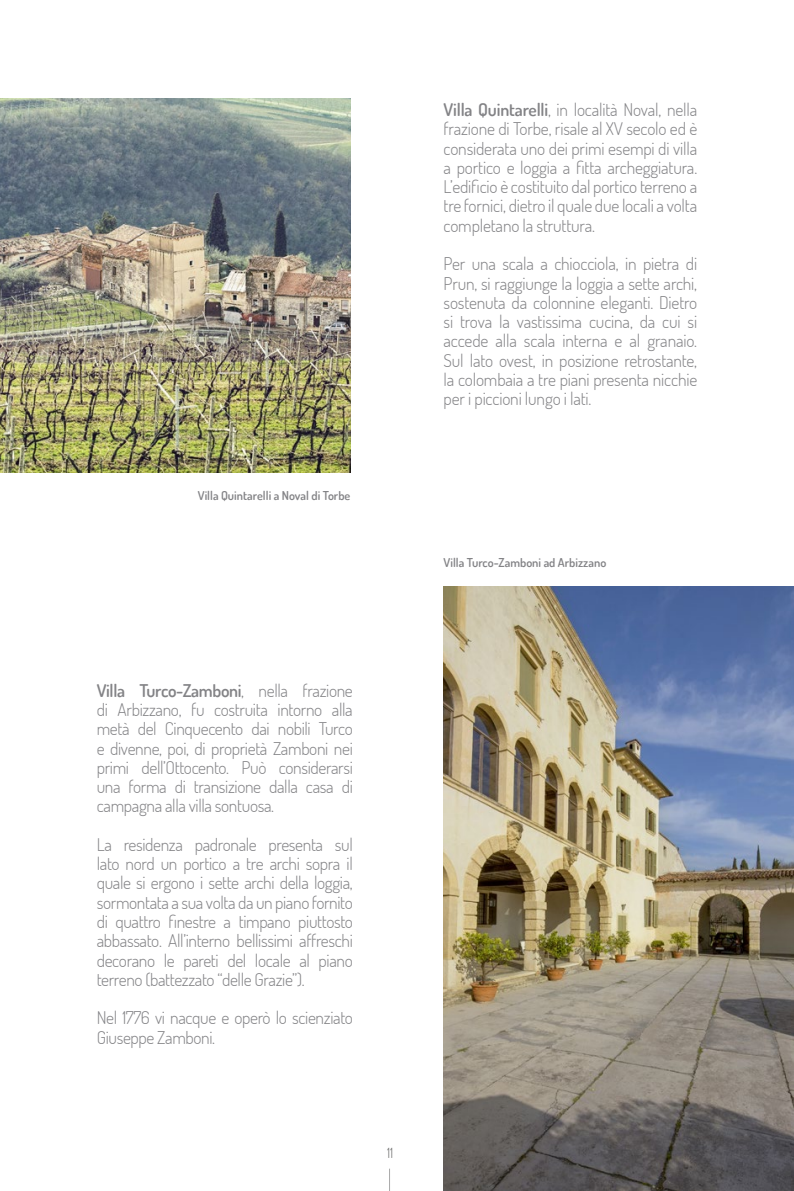
<style>
.page{position:relative;width:794px;height:1191px;background:#fff}
.page>*{position:absolute;margin:0;border:0;box-sizing:border-box;transform-origin:0 0}
.t1{font:300 17.5px/19.2px "Dosis";letter-spacing:-.02em;color:#838386;text-align:justify}
.t2{font:300 14px "Dosis";color:#70706f}
.t3{font:600 12.25px "Dosis";color:#838386}
.s1{font-weight:600}
</style>
<div class="page">
<svg style="left:389px;top:1168px;width:1px;height:23px"></svg>
<img style="left:0;top:98px;width:350px;height:374px">
<img style="left:443px;top:586px;width:351px;height:605px">
<p class="t3" style="left:198px;top:487px;width:154px">Villa Quintarelli a Noval di Torbe</p>
<p class="t1" style="left:97px;top:680px;width:258px"><span class="s1">Villa Turco-Zamboni</span>, nella frazione di Arbizzano, fu costruita intorno alla metà del Cinquecento dai nobili Turco e divenne, poi, di proprietà Zamboni nei primi dell’Ottocento. Può considerarsi una forma di transizione dalla casa di campagna alla villa sontuosa.</p>
<p class="t1" style="left:97px;top:834px;width:258px">La residenza padronale presenta sul lato nord un portico a tre archi sopra il quale si ergono i sette archi della loggia, sormontata a sua volta da un piano fornito di quattro finestre a timpano piuttosto abbassato. All’interno bellissimi affreschi decorano le pareti del locale al piano terreno (battezzato “delle Grazie”).</p>
<p class="t1" style="left:97px;top:1007px;width:258px">Nel 1776 vi nacque e operò lo scienziato<br>Giuseppe Zamboni.</p>
<p class="t2" style="left:387px;top:1143px;width:8px">11</p>
<p class="t1" style="left:443px;top:100px;width:255px"><span class="s1">Villa Quintarelli</span>, in località Noval, nella frazione di Torbe, risale al XV secolo ed è considerata uno dei primi esempi di villa a portico e loggia a fitta archeggiatura.<br>L’edificio è costituito dal portico terreno a tre fornici, dietro il quale due locali a volta completano la struttura.</p>
<p class="t1" style="left:443px;top:254px;width:255px">Per una scala a chiocciola, in pietra di Prun, si raggiunge la loggia a sette archi, sostenuta da colonnine eleganti. Dietro si trova la vastissima cucina, da cui si accede alla scala interna e al granaio.<br>Sul lato ovest, in posizione retrostante, la colombaia a tre piani presenta nicchie per i piccioni lungo i lati.</p>
<p class="t3" style="left:443px;top:554px;width:164px">Villa Turco-Zamboni ad Arbizzano</p>
</div>
